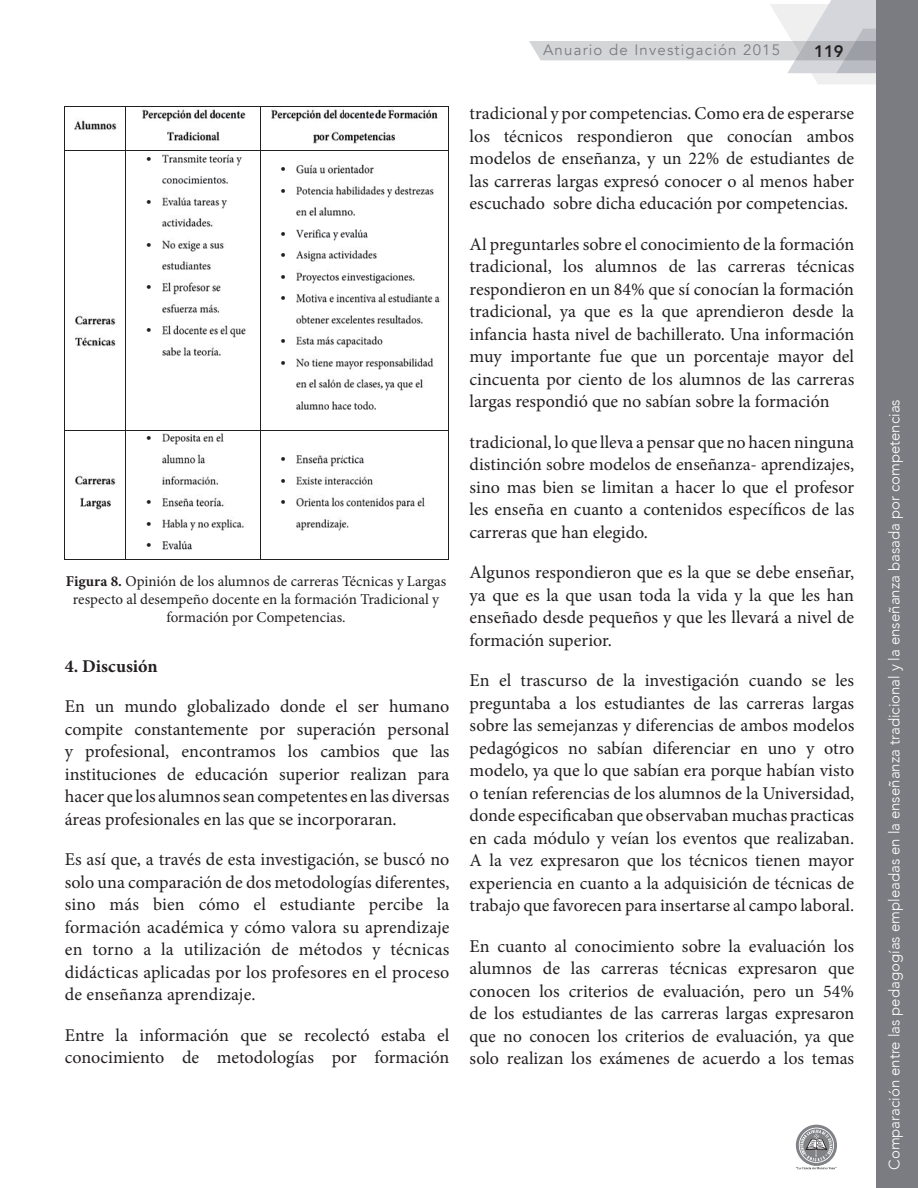
<style>
.page{position:relative;width:918px;height:1188px;background:#fff}
.page>*{position:absolute;margin:0;border:0;box-sizing:border-box;transform-origin:0 0}
.t1{font:18px/22.5px "Minion Pro";color:#231f20;text-align:justify}
.t2{font:700 18px "Minion Pro";color:#231f20}
.t3{font:800 16.5px "Avenir";color:#231f20}
.t4{font:15px/18px "Minion Pro";color:#231f20;text-align:center}
.t5{font:300 15px "Avenir";color:#fff}
.t6{font:15px "Avenir";letter-spacing:.08em;color:#7b7c81}
.s1{font-weight:700}
</style>
<div class="page">
<svg style="left:529px;top:0;width:348px;height:84px"></svg>
<div style="left:796px;top:1125px;width:41px;height:41px;background:#808285;border-radius:50%"></div>
<svg style="left:796px;top:1128px;width:40px;height:41px"></svg>
<div style="left:877px;top:0;width:41px;height:1188px;background:#7b7c81"></div>
<img style="left:75px;top:120px;width:42px;height:10px">
<img style="left:142px;top:108px;width:73px;height:13px">
<img style="left:215px;top:111px;width:31px;height:8px">
<img style="left:167px;top:131px;width:53px;height:10px">
<img style="left:272px;top:108px;width:72px;height:13px">
<img style="left:344px;top:111px;width:32px;height:8px">
<img style="left:376px;top:109px;width:11px;height:10px">
<img style="left:388px;top:109px;width:50px;height:10px">
<img style="left:314px;top:134px;width:6px;height:9px">
<img style="left:320px;top:131px;width:75px;height:12px">
<hr style="left:64px;top:106px;width:384px;height:1px;background:#231f20">
<hr style="left:64px;top:107px;width:1px;height:44px;background:#231f20">
<hr style="left:126px;top:107px;width:1px;height:44px;background:#231f20">
<hr style="left:260px;top:107px;width:1px;height:44px;background:#231f20">
<hr style="left:448px;top:107px;width:1px;height:44px;background:#231f20">
<img style="left:76px;top:315px;width:40px;height:10px">
<img style="left:76px;top:337px;width:40px;height:10px">
<img style="left:162px;top:154px;width:80px;height:11px">
<img style="left:162px;top:176px;width:66px;height:8px">
<img style="left:162px;top:197px;width:66px;height:11px">
<img style="left:162px;top:218px;width:52px;height:9px">
<img style="left:162px;top:240px;width:62px;height:11px">
<img style="left:162px;top:261px;width:49px;height:9px">
<img style="left:162px;top:282px;width:59px;height:12px">
<img style="left:162px;top:304px;width:58px;height:9px">
<img style="left:162px;top:325px;width:84px;height:12px">
<img style="left:162px;top:347px;width:59px;height:9px">
<img style="left:297px;top:164px;width:77px;height:10px">
<img style="left:297px;top:184px;width:137px;height:13px">
<img style="left:297px;top:207px;width:58px;height:9px">
<img style="left:297px;top:229px;width:71px;height:11px">
<img style="left:297px;top:249px;width:80px;height:13px">
<img style="left:297px;top:272px;width:51px;height:11px">
<img style="left:348px;top:273px;width:67px;height:10px">
<img style="left:297px;top:293px;width:144px;height:10px">
<img style="left:297px;top:315px;width:126px;height:9px">
<img style="left:297px;top:336px;width:86px;height:12px">
<img style="left:297px;top:358px;width:137px;height:11px">
<img style="left:297px;top:378px;width:83px;height:10px">
<img style="left:380px;top:379px;width:43px;height:12px">
<img style="left:297px;top:401px;width:79px;height:9px">
<hr style="left:64px;top:151px;width:384px;height:1px;background:#231f20">
<hr style="left:64px;top:151px;width:1px;height:279px;background:#231f20">
<hr style="left:126px;top:151px;width:1px;height:279px;background:#231f20">
<hr style="left:260px;top:151px;width:1px;height:279px;background:#231f20">
<hr style="left:448px;top:151px;width:1px;height:279px;background:#231f20">
<img style="left:76px;top:475px;width:40px;height:10px">
<img style="left:81px;top:497px;width:30px;height:12px">
<img style="left:162px;top:433px;width:62px;height:12px">
<img style="left:162px;top:454px;width:44px;height:10px">
<img style="left:162px;top:475px;width:56px;height:10px">
<img style="left:162px;top:497px;width:62px;height:10px">
<img style="left:162px;top:519px;width:8px;height:9px">
<img style="left:170px;top:519px;width:75px;height:12px">
<img style="left:162px;top:540px;width:31px;height:10px">
<img style="left:297px;top:455px;width:47px;height:11px">
<img style="left:344px;top:455px;width:20px;height:9px">
<img style="left:297px;top:476px;width:76px;height:9px">
<img style="left:297px;top:497px;width:128px;height:12px">
<img style="left:297px;top:518px;width:52px;height:13px">
<hr style="left:64px;top:430px;width:384px;height:1px;background:#231f20">
<hr style="left:64px;top:430px;width:1px;height:130px;background:#231f20">
<hr style="left:64px;top:559px;width:62px;height:1px;background:#231f20">
<hr style="left:126px;top:430px;width:1px;height:130px;background:#231f20">
<hr style="left:126px;top:559px;width:134px;height:1px;background:#231f20">
<hr style="left:260px;top:430px;width:1px;height:130px;background:#231f20">
<hr style="left:260px;top:559px;width:188px;height:1px;background:#231f20">
<hr style="left:448px;top:430px;width:1px;height:130px;background:#231f20">
<p class="t4" style="left:66px;top:573px;width:382px"><span class="s1">Figura 8.</span> Opinión de los alumnos de carreras Técnicas y Largas respecto al desempeño docente en la formación Tradicional y formación por Competencias.</p>
<p class="t2" style="left:65px;top:659px;width:94px">4. Discusión</p>
<p class="t1" style="left:65px;top:697px;width:386px">En un mundo globalizado donde el ser humano compite constantemente por superación personal y profesional, encontramos los cambios que las instituciones de educación superior realizan para hacer que los alumnos sean competentes en las diversas áreas profesionales en las que se incorporaran.</p>
<p class="t1" style="left:65px;top:850px;width:386px">Es así que, a través de esta investigación, se buscó no solo una comparación de dos metodologías diferentes, sino más bien cómo el estudiante percibe la formación académica y cómo valora su aprendizaje en torno a la utilización de métodos y técnicas didácticas aplicadas por los profesores en el proceso de enseñanza aprendizaje.</p>
<p class="t1" style="left:65px;top:1025px;width:386px">Entre la información que se recolectó estaba el conocimiento de metodologías por formación</p>
<p class="t6" style="left:543px;top:40px;width:239px">Anuario de Investigación 2015</p>
<p class="t3" style="left:814px;top:40px;width:31px">119</p>
<p class="t1" style="left:470px;top:104px;width:386px">tradicional y por competencias. Como era de esperarse los técnicos respondieron que conocían ambos modelos de enseñanza, y un 22% de estudiantes de las carreras largas expresó conocer o al menos haber escuchado sobre dicha educación por competencias.</p>
<p class="t1" style="left:470px;top:234px;width:386px">Al preguntarles sobre el conocimiento de la formación tradicional, los alumnos de las carreras técnicas respondieron en un 84% que sí conocían la formación tradicional, ya que es la que aprendieron desde la infancia hasta nivel de bachillerato. Una información muy importante fue que un porcentaje mayor del cincuenta por ciento de los alumnos de las carreras largas respondió que no sabían sobre la formación</p>
<p class="t1" style="left:470px;top:432px;width:386px">tradicional, lo que lleva a pensar que no hacen ninguna distinción sobre modelos de enseñanza- aprendizajes, sino mas bien se limitan a hacer lo que el profesor les enseña en cuanto a contenidos específicos de las carreras que han elegido.</p>
<p class="t1" style="left:470px;top:563px;width:386px">Algunos respondieron que es la que se debe enseñar, ya que es la que usan toda la vida y la que les han enseñado desde pequeños y que les llevará a nivel de formación superior.</p>
<p class="t1" style="left:470px;top:671px;width:386px">En el trascurso de la investigación cuando se les preguntaba a los estudiantes de las carreras largas sobre las semejanzas y diferencias de ambos modelos pedagógicos no sabían diferenciar en uno y otro modelo, ya que lo que sabían era porque habían visto o tenían referencias de los alumnos de la Universidad, donde especificaban que observaban muchas practicas en cada módulo y veían los eventos que realizaban.<br>A la vez expresaron que los técnicos tienen mayor experiencia en cuanto a la adquisición de técnicas de trabajo que favorecen para insertarse al campo laboral.</p>
<p class="t1" style="left:470px;top:936px;width:386px">En cuanto al conocimiento sobre la evaluación los alumnos de las carreras técnicas expresaron que conocen los criterios de evaluación, pero un 54% de los estudiantes de las carreras largas expresaron que no conocen los criterios de evaluación, ya que solo realizan los exámenes de acuerdo a los temas</p>
<p class="t5" style="left:884px;top:1170px;width:772px;rotate:-90deg">Comparación entre las pedagogías empleadas en la enseñanza tradicional y la enseñanza basada por competencias</p>
</div>
